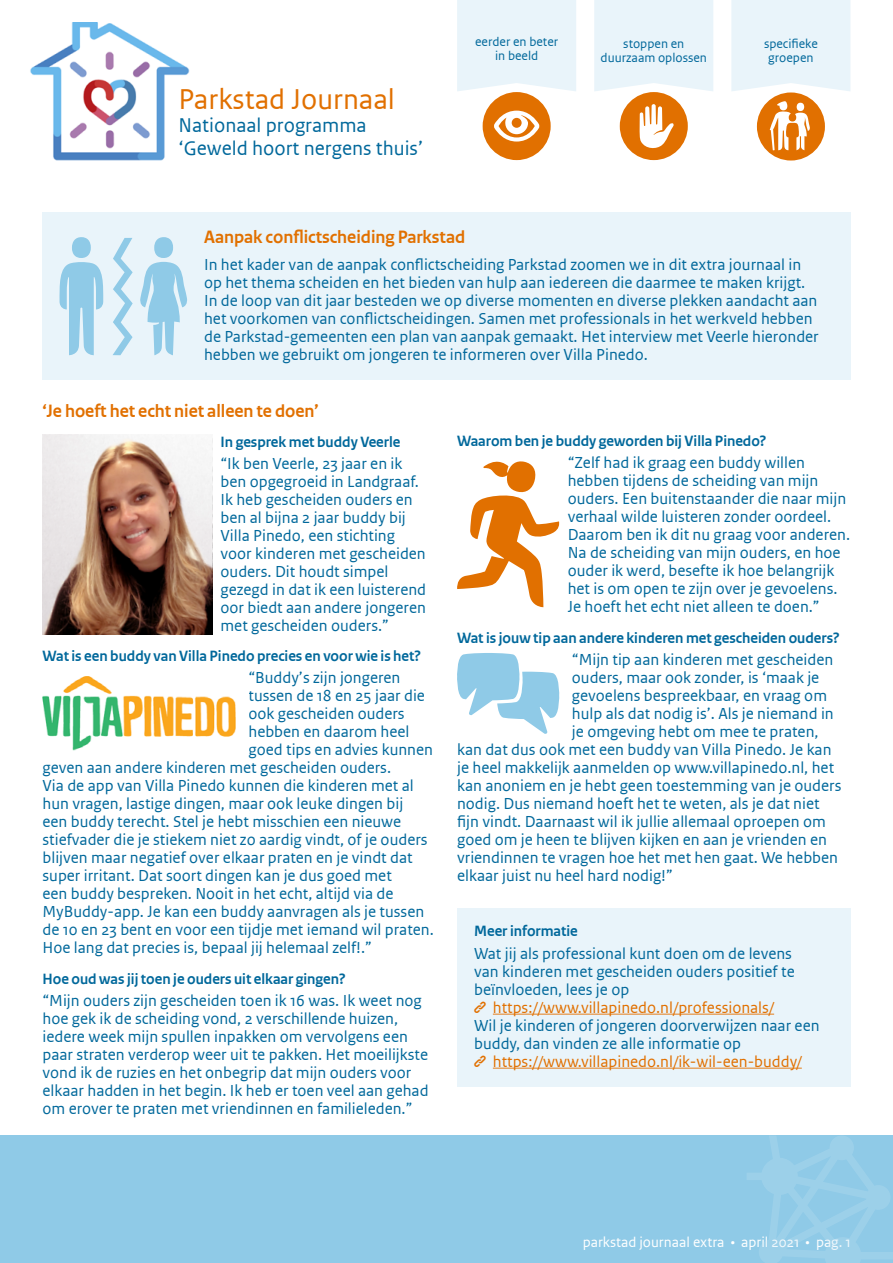
<style>
.page{position:relative;width:893px;height:1263px;background:#fff}
.page>*{position:absolute;margin:0;border:0;box-sizing:border-box;transform-origin:0 0}
.t1{font:27px "Rijksoverheid Sans Text";color:#e17000}
.t2{font:18.75px/22.5px "Rijksoverheid Sans Text";color:#01689b}
.t3{font:700 18px "Rijksoverheid Sans Heading";color:#e17000}
.t4{font:15px/18px "Rijksoverheid Sans Text";color:#01689b}
.t5{font:700 15px "Rijksoverheid Sans Heading";color:#01689b}
.t6{font:13.5px "Rijksoverheid Sans Text";color:#fff}
.t7{font:12px/14.2px "Rijksoverheid Sans Text";color:#01689b;text-align:center}
.s1{font-family:"Breezi Icon Set";color:#e17000}
.s2{color:#e17000}
</style>
<div class="page">
<div style="left:0;top:1135px;width:893px;height:128px;background:#8fcae7"></div>
<svg style="left:747px;top:1136px;width:146px;height:127px"></svg>
<img style="left:30px;top:22px;width:160px;height:139px">
<div style="left:457px;top:0;width:119px;height:91px;background:#e9f4fa"></div>
<div style="left:731px;top:0;width:119px;height:91px;background:#e9f4fa"></div>
<div style="left:757px;top:92px;width:68px;height:69px;background:#e17000;border-radius:50%"></div>
<svg style="left:770px;top:101px;width:40px;height:50px"></svg>
<div style="left:483px;top:92px;width:68px;height:68px;background:#e17000;border-radius:50%"></div>
<svg style="left:494px;top:111px;width:46px;height:31px"></svg>
<div style="left:620px;top:92px;width:68px;height:68px;background:#e17000;border-radius:50%"></div>
<svg style="left:639px;top:104px;width:35px;height:45px"></svg>
<div style="left:594px;top:0;width:119px;height:91px;background:#e9f4fa"></div>
<img style="left:43px;top:434px;width:169px;height:200px">
<svg style="left:457px;top:653px;width:103px;height:81px"></svg>
<svg style="left:457px;top:461px;width:103px;height:146px"></svg>
<img style="left:43px;top:676px;width:193px;height:74px">
<div style="left:457px;top:908px;width:393px;height:179px;background:#e9f4fa"></div>
<hr style="left:493px;top:1014px;width:281px;height:1px;background:#e47e1a">
<hr style="left:493px;top:1068px;width:309px;height:1px;background:#e47e1a">
<div style="left:43px;top:213px;width:808px;height:167px;background:#e9f4fa"></div>
<svg style="left:59px;top:237px;width:128px;height:118px"></svg>
<h1 class="t1" style="left:179px;top:83px;width:218px">Parkstad Journaal</h1>
<p class="t2" style="left:179px;top:114px;width:246px">Nationaal programma ‘Geweld hoort nergens thuis’</p>
<p class="t7" style="left:475px;top:34px;width:85px">eerder en beter in beeld</p>
<p class="t7" style="left:601px;top:36px;width:108px">stoppen en duurzaam oplossen</p>
<p class="t7" style="left:764px;top:36px;width:55px">specifieke groepen</p>
<p class="t3" style="left:204px;top:226px;width:263px">Aanpak conflictscheiding Parkstad</p>
<p class="t4" style="left:204px;top:255px;width:616px">In het kader van de aanpak conflictscheiding Parkstad zoomen we in dit extra journaal in op het thema scheiden en het bieden van hulp aan iedereen die daarmee te maken krijgt.<br>In de loop van dit jaar besteden we op diverse momenten en diverse plekken aandacht aan het voorkomen van conflictscheidingen. Samen met professionals in het werkveld hebben de Parkstad-gemeenten een plan van aanpak gemaakt. Het interview met Veerle hieronder hebben we gebruikt om jongeren te informeren over Villa Pinedo.</p>
<p class="t3" style="left:43px;top:401px;width:278px">‘Je hoeft het echt niet alleen te doen’</p>
<p class="t5" style="left:221px;top:433px;width:181px">In gesprek met buddy Veerle</p>
<p class="t4" style="left:221px;top:454px;width:207px">“Ik ben Veerle, 23 jaar en ik ben opgegroeid in Landgraaf.<br>Ik heb gescheiden ouders en ben al bijna 2 jaar buddy bij<br>Villa Pinedo, een stichting voor kinderen met gescheiden ouders. Dit houdt simpel gezegd in dat ik een luisterend oor biedt aan andere jongeren met gescheiden ouders.”</p>
<p class="t5" style="left:43px;top:647px;width:380px">Wat is een buddy van Villa Pinedo precies en voor wie is het?</p>
<p class="t4" style="left:249px;top:668px;width:153px">“Buddy’s zijn jongeren</p>
<p class="t4" style="left:249px;top:686px;width:178px">tussen de 18 en 25 jaar die</p>
<p class="t4" style="left:249px;top:704px;width:158px">ook gescheiden ouders</p>
<p class="t4" style="left:249px;top:722px;width:162px">hebben en daarom heel</p>
<p class="t4" style="left:249px;top:740px;width:186px">goed tips en advies kunnen</p>
<p class="t4" style="left:43px;top:758px;width:350px">geven aan andere kinderen met gescheiden ouders.</p>
<p class="t4" style="left:43px;top:776px;width:373px">Via de app van Villa Pinedo kunnen die kinderen met al</p>
<p class="t4" style="left:43px;top:794px;width:362px">hun vragen, lastige dingen, maar ook leuke dingen bij</p>
<p class="t4" style="left:43px;top:812px;width:360px">een buddy terecht. Stel je hebt misschien een nieuwe</p>
<p class="t4" style="left:43px;top:830px;width:387px">stiefvader die je stiekem niet zo aardig vindt, of je ouders</p>
<p class="t4" style="left:43px;top:848px;width:372px">blijven maar negatief over elkaar praten en je vindt dat</p>
<p class="t4" style="left:43px;top:866px;width:351px">super irritant. Dat soort dingen kan je dus goed met</p>
<p class="t4" style="left:43px;top:884px;width:353px">een buddy bespreken. Nooit in het echt, altijd via de</p>
<p class="t4" style="left:43px;top:902px;width:383px">MyBuddy-app. Je kan een buddy aanvragen als je tussen</p>
<p class="t4" style="left:43px;top:920px;width:393px">de 10 en 23 bent en voor een tijdje met iemand wil praten.</p>
<p class="t4" style="left:43px;top:938px;width:331px">Hoe lang dat precies is, bepaal jij helemaal zelf!.”</p>
<p class="t5" style="left:43px;top:970px;width:305px">Hoe oud was jij toen je ouders uit elkaar gingen?</p>
<p class="t4" style="left:43px;top:991px;width:388px">“Mijn ouders zijn gescheiden toen ik 16 was. Ik weet nog hoe gek ik de scheiding vond, 2 verschillende huizen, iedere week mijn spullen inpakken om vervolgens een paar straten verderop weer uit te pakken. Het moeilijkste vond ik de ruzies en het onbegrip dat mijn ouders voor elkaar hadden in het begin. Ik heb er toen veel aan gehad om erover te praten met vriendinnen en familieleden.”</p>
<p class="t5" style="left:457px;top:432px;width:311px">Waarom ben je buddy geworden bij Villa Pinedo?</p>
<p class="t4" style="left:568px;top:454px;width:284px">“Zelf had ik graag een buddy willen hebben tijdens de scheiding van mijn ouders. Een buitenstaander die naar mijn verhaal wilde luisteren zonder oordeel.<br>Daarom ben ik dit nu graag voor anderen.<br>Na de scheiding van mijn ouders, en hoe ouder ik werd, besefte ik hoe belangrijk het is om open te zijn over je gevoelens.<br>Je hoeft het echt niet alleen te doen.”</p>
<p class="t5" style="left:457px;top:629px;width:384px">Wat is jouw tip aan andere kinderen met gescheiden ouders?</p>
<p class="t4" style="left:572px;top:651px;width:263px">“Mijn tip aan kinderen met gescheiden</p>
<p class="t4" style="left:572px;top:669px;width:249px">ouders, maar ook zonder, is ‘maak je</p>
<p class="t4" style="left:572px;top:687px;width:257px">gevoelens bespreekbaar, en vraag om</p>
<p class="t4" style="left:572px;top:705px;width:263px">hulp als dat nodig is’. Als je niemand in</p>
<p class="t4" style="left:572px;top:723px;width:248px">je omgeving hebt om mee te praten,</p>
<p class="t4" style="left:457px;top:741px;width:376px">kan dat dus ook met een buddy van Villa Pinedo. Je kan</p>
<p class="t4" style="left:457px;top:759px;width:379px">je heel makkelijk aanmelden op www.villapinedo.nl, het</p>
<p class="t4" style="left:457px;top:777px;width:386px">kan anoniem en je hebt geen toestemming van je ouders</p>
<p class="t4" style="left:457px;top:795px;width:364px">nodig. Dus niemand hoeft het te weten, als je dat niet</p>
<p class="t4" style="left:457px;top:813px;width:370px">fijn vindt. Daarnaast wil ik jullie allemaal oproepen om</p>
<p class="t4" style="left:457px;top:831px;width:371px">goed om je heen te blijven kijken en aan je vrienden en</p>
<p class="t4" style="left:457px;top:849px;width:382px">vriendinnen te vragen hoe het met hen gaat. We hebben</p>
<p class="t4" style="left:457px;top:867px;width:217px">elkaar juist nu heel hard nodig!”</p>
<p class="t5" style="left:474px;top:922px;width:105px">Meer informatie</p>
<p class="t4" style="left:474px;top:944px;width:347px">Wat jij als professional kunt doen om de levens van kinderen met gescheiden ouders positief te beïnvloeden, lees je op<br><span class="s1">l</span> <span class="s2">https://www.villapinedo.nl/professionals/<br></span>Wil je kinderen of jongeren doorverwijzen naar een buddy, dan vinden ze alle informatie op<br><span class="s1">l</span> <span class="s2">https://www.villapinedo.nl/ik-wil-een-buddy/</span></p>
<p class="t6" style="left:583px;top:1234px;width:270px">parkstad journaal extra • april 2021 • pag. 1</p>
</div>
